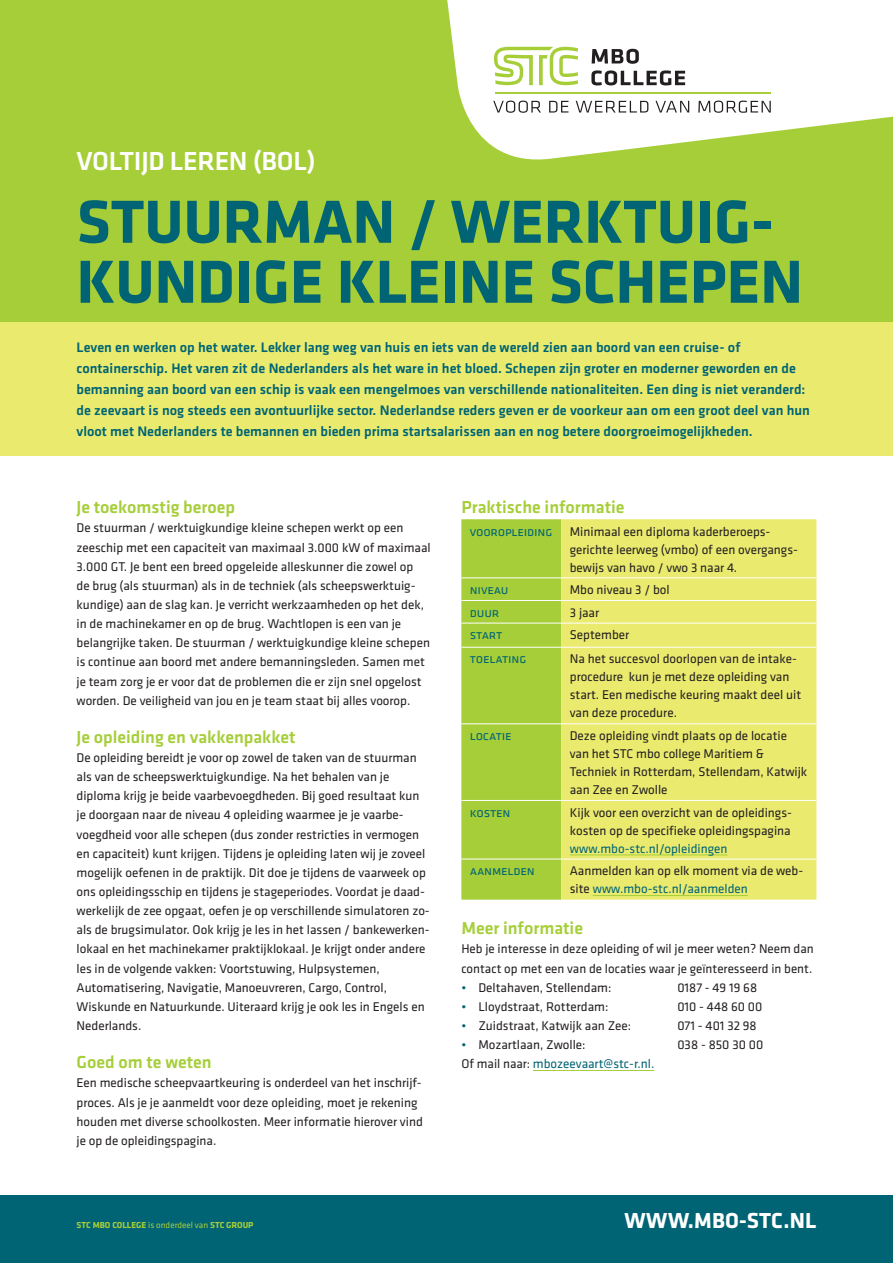
<style>
.page{position:relative;width:893px;height:1263px;background:#fff}
.page>*{position:absolute;margin:0;border:0;box-sizing:border-box;transform-origin:0 0}
.KOP_38pt_2regels{font:700 63px/60px "Klavika";color:#006474}
.KOP_subboven{font:500 27px "Klavika";letter-spacing:-.01em;color:#fff}
.t1{font:700 22.5px "Klavika";letter-spacing:.01em;color:#fff}
.KOP_sub{font:500 18px "Klavika";color:#a6ce39}
.TXT_inleiding{font:500 14.25px/21px "Klavika";color:#006474}
.TXT_plat{font:13.2px/19.2px "Klavika";color:#231f20}
.TABEL_txt{font:13.2px/18px "Klavika";color:#231f20}
.TABEL_sub{font:13.2px "Klavika";letter-spacing:-.015em;color:#006474}
.TXT_plat-2{font:13.2px "Klavika";color:#006474}
.t2{font:700 9px "Klavika";color:#a6ce39}
.s1{color:#006474}
.s2{color:#231f20}
.s3{font-weight:400}
</style>
<div class="page">
<div style="left:0;top:322px;width:893px;height:134px;background:#eaea6f"></div>
<div style="left:0;top:1195px;width:893px;height:68px;background:#006474"></div>
<div style="left:0;top:0;width:893px;height:322px;background:#a6ce39"></div>
<svg style="left:447px;top:0;width:446px;height:160px;fill:#fff"></svg>
<svg style="left:494px;top:47px;width:84px;height:38px"></svg>
<svg style="left:493px;top:101px;width:48px;height:12px"></svg>
<svg style="left:549px;top:101px;width:19px;height:12px"></svg>
<svg style="left:576px;top:101px;width:72px;height:12px"></svg>
<svg style="left:655px;top:101px;width:34px;height:12px"></svg>
<svg style="left:698px;top:101px;width:73px;height:12px"></svg>
<hr style="left:495px;top:92px;width:276px;height:2px;background:#a6ce39">
<svg style="left:592px;top:49px;width:47px;height:15px"></svg>
<svg style="left:591px;top:70px;width:94px;height:15px"></svg>
<hr style="left:533px;top:1070px;width:121px;height:1px;background:#a6ce39">
<div style="left:461px;top:519px;width:100px;height:381px;background:#a6ce39"></div>
<div style="left:561px;top:519px;width:255px;height:381px;background:#eaea6f"></div>
<hr style="left:461px;top:577px;width:100px;height:1px;background:#fff">
<hr style="left:561px;top:577px;width:255px;height:1px;background:#fff">
<hr style="left:461px;top:600px;width:100px;height:1px;background:#fff">
<hr style="left:561px;top:600px;width:255px;height:1px;background:#fff">
<hr style="left:461px;top:623px;width:100px;height:1px;background:#fff">
<hr style="left:561px;top:623px;width:255px;height:1px;background:#fff">
<hr style="left:461px;top:647px;width:100px;height:1px;background:#fff">
<hr style="left:561px;top:647px;width:255px;height:1px;background:#fff">
<hr style="left:461px;top:723px;width:100px;height:1px;background:#fff">
<hr style="left:561px;top:723px;width:255px;height:1px;background:#fff">
<hr style="left:461px;top:800px;width:100px;height:1px;background:#fff">
<hr style="left:561px;top:800px;width:255px;height:1px;background:#fff">
<hr style="left:461px;top:859px;width:100px;height:1px;background:#fff">
<hr style="left:561px;top:859px;width:255px;height:1px;background:#fff">
<hr style="left:570px;top:854px;width:157px;height:1px;background:#a6ce39">
<hr style="left:593px;top:895px;width:155px;height:1px;background:#a6ce39">
<p class="KOP_subboven" style="left:77px;top:146px;width:241px">VOLTIJD LEREN (BOL)</p>
<p class="KOP_38pt_2regels" style="left:77px;top:193px;width:728px">STUURMAN / WERKTUIG-<br>KUNDIGE KLEINE SCHEPEN</p>
<p class="TXT_inleiding" style="left:77px;top:337px;width:735px">Leven en werken op het water. Lekker lang weg van huis en iets van de wereld zien aan boord van een cruise- of containerschip. Het varen zit de Nederlanders als het ware in het bloed. Schepen zijn groter en moderner geworden en de bemanning aan boord van een schip is vaak een mengelmoes van verschillende nationaliteiten. Een ding is niet veranderd: de zeevaart is nog steeds een avontuurlijke sector. Nederlandse reders geven er de voorkeur aan om een groot deel van hun vloot met Nederlanders te bemannen en bieden prima startsalarissen aan en nog betere doorgroeimogelijkheden.</p>
<p class="KOP_sub" style="left:77px;top:497px;width:160px">Je toekomstig beroep</p>
<p class="TXT_plat" style="left:77px;top:519px;width:356px">De stuurman / werktuigkundige kleine schepen werkt op een zeeschip met een capaciteit van maximaal 3.000 kW of maximaal 3.000 GT. Je bent een breed opgeleide alleskunner die zowel op<br>de brug (als stuurman) als in de techniek (als scheepswerktuig&shy;kundige) aan de slag kan. Je verricht werkzaamheden op het dek, in de machinekamer en op de brug. Wachtlopen is een van je</p>
<p class="TXT_plat" style="left:77px;top:633px;width:355px">belangrijke taken. De stuurman / werktuigkundige kleine schepen is continue aan boord met andere bemanningsleden. Samen met je team zorg je er voor dat de problemen die er zijn snel opgelost worden. De veiligheid van jou en je team staat bij alles voorop.</p>
<p class="KOP_sub" style="left:77px;top:727px;width:220px">Je opleiding en vakkenpakket</p>
<p class="TXT_plat" style="left:77px;top:748px;width:355px">De opleiding bereidt je voor op zowel de taken van de stuurman als van de scheepswerktuigkundige. Na het behalen van je diploma krijg je beide vaarbevoegdheden. Bij goed resultaat kun je doorgaan naar de niveau 4 opleiding waarmee je je vaarbe&shy;voegdheid voor alle schepen (dus zonder restricties in vermogen en capaciteit) kunt krijgen. Tijdens je opleiding laten wij je zoveel mogelijk oefenen in de praktijk. Dit doe je tijdens de vaarweek op ons opleidingsschip en tijdens je stageperiodes. Voordat je daad&shy;werkelijk de zee opgaat, oefen je op verschillende simulatoren zo&shy;als de brugsimulator. Ook krijg je les in het lassen / bankewerken&shy;lokaal en het machinekamer praktijklokaal. Je krijgt onder andere les in de volgende vakken: Voortstuwing, Hulpsystemen, Automatisering, Navigatie, Manoeuvreren, Cargo, Control, Wiskunde en Natuurkunde. Uiteraard krijg je ook les in Engels en Nederlands.</p>
<p class="KOP_sub" style="left:77px;top:1052px;width:137px">Goed om te weten</p>
<p class="TXT_plat" style="left:77px;top:1073px;width:348px">Een medische scheepvaartkeuring is onderdeel van het inschrijf&shy;proces. Als je je aanmeldt voor deze opleiding, moet je rekening houden met diverse schoolkosten. Meer informatie hierover vind je op de opleidingspagina.</p>
<p class="KOP_sub" style="left:461px;top:497px;width:165px">Praktische informatie</p>
<p class="TABEL_sub" style="left:470px;top:524px;width:84px">vooropleiding</p>
<p class="TABEL_txt" style="left:570px;top:522px;width:230px">Minimaal een diploma kaderberoeps&shy;gerichte leerweg (vmbo) of een overgangs&shy;bewijs van havo / vwo 3 naar 4.</p>
<p class="TABEL_sub" style="left:470px;top:582px;width:40px">niveau</p>
<p class="TABEL_txt" style="left:570px;top:581px;width:101px">Mbo niveau 3 / bol</p>
<p class="TABEL_sub" style="left:470px;top:605px;width:31px">duur</p>
<p class="TABEL_txt" style="left:570px;top:604px;width:31px">3 jaar</p>
<p class="TABEL_sub" style="left:470px;top:628px;width:34px">start</p>
<p class="TABEL_txt" style="left:570px;top:626px;width:61px">September</p>
<p class="TABEL_sub" style="left:470px;top:652px;width:58px">toelating</p>
<p class="TABEL_txt" style="left:570px;top:650px;width:233px">Na het succesvol doorlopen van de intake&shy;procedure kun je met deze opleiding van start. Een medische keuring maakt deel uit van deze procedure.</p>
<p class="TABEL_sub" style="left:470px;top:728px;width:43px">locatie</p>
<p class="TABEL_txt" style="left:570px;top:727px;width:239px">Deze opleiding vindt plaats op de locatie van het STC mbo college Maritiem &amp; Techniek in Rotterdam, Stellendam, Katwijk aan Zee en Zwolle</p>
<p class="TABEL_sub" style="left:470px;top:805px;width:42px">kosten</p>
<p class="TABEL_txt" style="left:570px;top:803px;width:224px;text-align:justify">Kijk voor een overzicht van de opleidings&shy;kosten op de specifieke opleidingspagina <span class="s1">www.mbo-stc.nl/opleidingen</span></p>
<p class="TABEL_sub" style="left:470px;top:864px;width:66px">aanmelden</p>
<p class="TABEL_txt" style="left:570px;top:862px;width:235px">Aanmelden kan op elk moment via de web&shy;site <span class="s1">www.mbo-stc.nl/aanmelden</span></p>
<p class="KOP_sub" style="left:461px;top:918px;width:123px">Meer informatie</p>
<p class="TXT_plat" style="left:461px;top:940px;width:354px">Heb je interesse in deze opleiding of wil je meer weten? Neem dan contact op met een van de locaties waar je geïnteresseerd in bent.</p>
<p class="TXT_plat" style="left:461px;top:978px;width:151px"><span class="s1">•</span> Deltahaven, Stellendam:</p>
<p class="TXT_plat" style="left:677px;top:978px;width:81px">0187 - 49 19 68</p>
<p class="TXT_plat" style="left:461px;top:997px;width:149px"><span class="s1">•</span> Lloydstraat, Rotterdam:</p>
<p class="TXT_plat" style="left:677px;top:997px;width:86px">010 - 448 60 00</p>
<p class="TXT_plat" style="left:461px;top:1016px;width:171px"><span class="s1">•</span> Zuidstraat, Katwijk aan Zee:</p>
<p class="TXT_plat" style="left:677px;top:1016px;width:81px">071 - 401 32 98</p>
<p class="TXT_plat" style="left:461px;top:1035px;width:126px"><span class="s1">•</span> Mozartlaan, Zwolle:</p>
<p class="TXT_plat" style="left:677px;top:1035px;width:87px">038 - 850 30 00</p>
<p class="TXT_plat-2" style="left:461px;top:1057px;width:195px"><span class="s2">Of mail naar:</span> mbozeevaart@stc-r.nl.</p>
<p class="t2" style="left:77px;top:1220px;width:179px">STC MBO COLLEGE <span class="s3">is onderdeel van</span> STC GROUP</p>
<h3 class="t1" style="left:624px;top:1208px;width:194px">WWW.MBO-STC.NL</h3>
</div>
